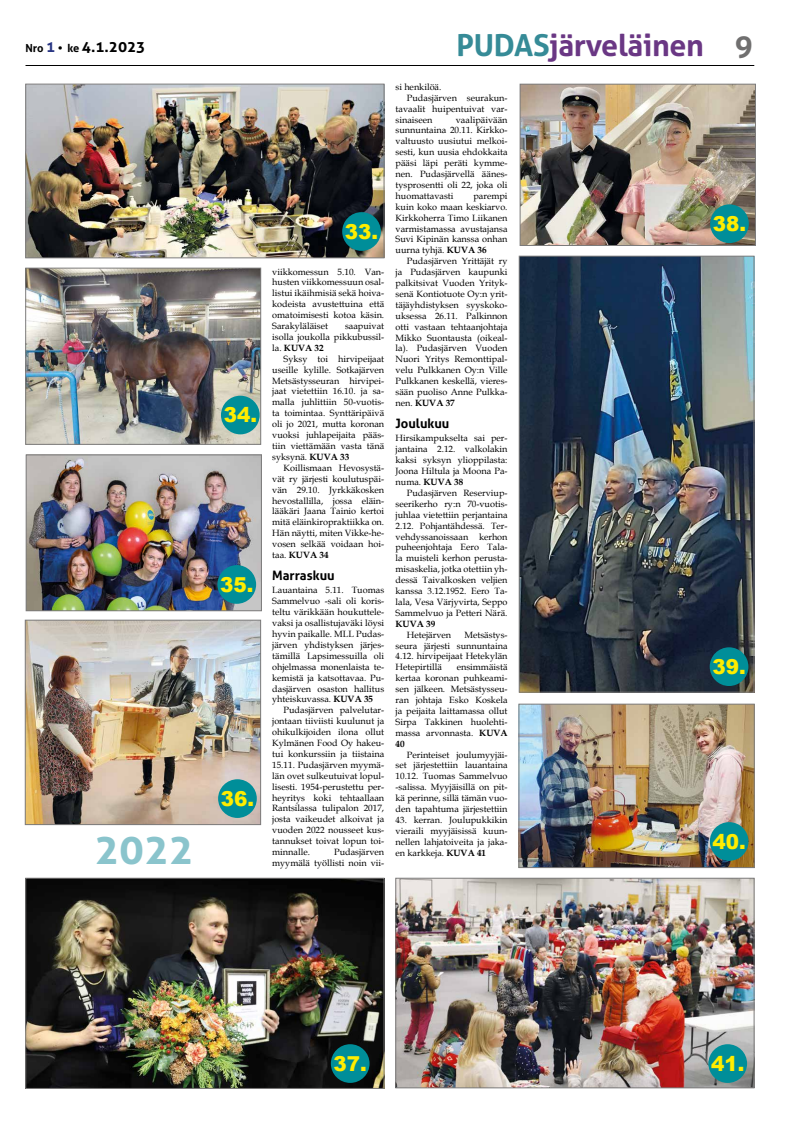
<style>
.page{position:relative;width:794px;height:1134px;background:#fff}
.page>*{position:absolute;margin:0;border:0;box-sizing:border-box;transform-origin:0 0}
.t1{font:700 41.4px "Aller";color:#8ac4cc}
.t2{font:700 30.3px "Aller";letter-spacing:-.01em;color:#6a3784}
.t3{font:900 20.6px "Arial";color:#ffed00}
.t4{font:700 15.2px "Aller";color:#000}
.t5{font:700 13px "Aller";color:#000}
.t6{font:9.1px/10.9px "Book Antiqua";color:#000;text-align:justify}
.t7{font:700 9.1px "Book Antiqua";color:#000}
.s1{font-size:11.1px}
.s2{color:#283583}
.s3{color:#368b97}
.s4{font-size:30px;color:#706f6f}
.s5{font-weight:700}
</style>
<div class="page">
<hr style="left:26px;top:65px;width:728px;height:1px;background:#000">
<img style="left:28px;top:86px;width:354px;height:170px">
<div style="left:26px;top:84px;width:358px;height:174px;border:1px solid #7c7b7b"></div>
<div style="left:342px;top:212px;width:39px;height:39px;background:#008e99;border-radius:50%"></div>
<img style="left:28px;top:270px;width:231px;height:172px">
<div style="left:26px;top:268px;width:235px;height:176px;border:1px solid #7c7b7b"></div>
<div style="left:221px;top:396px;width:39px;height:38px;background:#008e99;border-radius:50%"></div>
<img style="left:28px;top:457px;width:232px;height:152px">
<div style="left:26px;top:455px;width:236px;height:156px;border:1px solid #7c7b7b"></div>
<div style="left:217px;top:565px;width:39px;height:39px;background:#008e99;border-radius:50%"></div>
<img style="left:27px;top:622px;width:232px;height:201px">
<div style="left:25px;top:620px;width:236px;height:205px;border:1px solid #7c7b7b"></div>
<div style="left:218px;top:779px;width:39px;height:39px;background:#008e99;border-radius:50%"></div>
<img style="left:28px;top:880px;width:354px;height:207px">
<div style="left:26px;top:878px;width:358px;height:211px;border:1px solid #7c7b7b"></div>
<div style="left:331px;top:1044px;width:38px;height:39px;background:#008e99;border-radius:50%"></div>
<img style="left:522px;top:86px;width:231px;height:158px">
<div style="left:520px;top:84px;width:235px;height:162px;border:1px solid #7c7b7b"></div>
<div style="left:710px;top:204px;width:39px;height:39px;background:#008e99;border-radius:50%"></div>
<img style="left:521px;top:258px;width:231px;height:432px">
<div style="left:519px;top:256px;width:235px;height:436px;border:1px solid #7c7b7b"></div>
<div style="left:709px;top:647px;width:39px;height:39px;background:#008e99;border-radius:50%"></div>
<img style="left:520px;top:706px;width:232px;height:160px">
<div style="left:518px;top:704px;width:236px;height:164px;border:1px solid #7c7b7b"></div>
<div style="left:710px;top:822px;width:38px;height:39px;background:#008e99;border-radius:50%"></div>
<img style="left:397px;top:880px;width:355px;height:206px">
<div style="left:395px;top:878px;width:359px;height:210px;border:1px solid #7c7b7b"></div>
<div style="left:708px;top:1044px;width:39px;height:39px;background:#008e99;border-radius:50%"></div>
<h3 class="t4" style="left:26px;top:38px;width:121px"><span class="s1">Nro</span> <span class="s2">1</span> <span class="s1">• ke</span> 4.1.2023</h3>
<h2 class="t2" style="left:456px;top:27px;width:298px"><span class="s3">PUDAS</span>järveläinen <span class="s4">9</span></h2>
<h1 class="t1" style="left:94px;top:824px;width:101px">2022</h1>
<h3 class="t3" style="left:224px;top:400px;width:35px">34.</h3>
<h3 class="t3" style="left:220px;top:569px;width:35px">35.</h3>
<h3 class="t3" style="left:221px;top:783px;width:35px">36.</h3>
<h3 class="t3" style="left:345px;top:216px;width:35px">33.</h3>
<p class="t6" style="left:272px;top:266px;width:113px">viikkomessun 5.10. Van&shy;husten viikkomessuun osal&shy;listui ikäihmisiä sekä hoiva&shy;kodeista avustettuina että omatoimisesti kotoa käsin.<br>Sarakyläläiset</p>
<p class="t6" style="left:272px;top:320px;width:113px;text-indent:73px">saapuivat isolla joukolla pikkubussil&shy;la. <span class="s5">KUVA 32</span></p>
<p class="t6" style="left:272px;top:353px;width:113px;text-indent:11px">Syksy toi hirvipeijaat useille kylille. Sotkajärven Metsästysseuran hirvipei&shy;jaat vietettiin 16.10. ja sa&shy;malla juhlittiin 50-vuotis&shy;ta toimintaa. Synttäripäivä oli jo 2021, mutta koronan vuoksi juhlapeijaita pääs&shy;tiin viettämään vasta tänä syksynä. <span class="s5">KUVA 33</span></p>
<p class="t6" style="left:272px;top:462px;width:113px;text-indent:11px">Koillismaan Hevosystä&shy;vät ry järjesti koulutuspäi&shy;vän 29.10. Jyrkkäkosken hevostallilla, jossa eläin&shy;lääkäri Jaana Tainio kertoi mitä eläinkiropraktiikka on.<br>Hän näytti, miten Vikke-he&shy;vosen selkää voidaan hoi&shy;taa. <span class="s5">KUVA 34</span></p>
<h3 class="t5" style="left:272px;top:567px;width:64px">Marraskuu</h3>
<p class="t6" style="left:272px;top:585px;width:113px">Lauantaina 5.11. Tuomas Sammelvuo -sali oli koris&shy;teltu värikkään houkuttele&shy;vaksi ja osallistujaväki löysi hyvin paikalle. MLL Pudas&shy;järven yhdistyksen järjes&shy;tämillä Lapsimessuilla oli ohjelmassa monenlaista te&shy;kemistä ja katsottavaa. Pu&shy;dasjärven osaston hallitus yhteiskuvassa. <span class="s5">KUVA 35</span></p>
<p class="t6" style="left:272px;top:705px;width:113px;text-indent:11px">Pudasjärven palvelutar&shy;jontaan tiiviisti kuulunut ja ohikulkijoiden ilona ollut Kylmänen Food Oy hakeu&shy;tui konkurssiin ja tiistaina 15.11. Pudasjärven myymä&shy;län ovet sulkeutuivat lopul&shy;lisesti. 1954-perustettu per&shy;heyritys koki tehtaallaan Rantsilassa tulipalon 2017, josta vaikeudet alkoivat ja vuoden 2022 nousseet kus&shy;tannukset toivat lopun toi&shy;minnalle.</p>
<p class="t6" style="left:272px;top:846px;width:113px;text-align:right">Pudasjärven<br>myymälä työllisti noin vii-</p>
<p class="t6" style="left:395px;top:81px;width:47px">si henkilöä.</p>
<p class="t6" style="left:407px;top:92px;width:102px">Pudasjärven seurakun-</p>
<p class="t6" style="left:395px;top:103px;width:113px">tavaalit huipentuivat var-</p>
<p class="t6" style="left:395px;top:114px;width:38px">sinaiseen</p>
<p class="t6" style="left:395px;top:114px;width:113px;text-indent:60px">vaalipäivään sunnuntaina 20.11. Kirkko&shy;valtuusto uusiutui melkoi&shy;sesti, kun uusia ehdokkaita pääsi läpi peräti kymme&shy;nen. Pudasjärvellä äänes&shy;tysprosentti oli 22, joka oli huomattavasti</p>
<p class="t6" style="left:395px;top:190px;width:113px;text-indent:78px">parempi kuin koko maan keskiarvo.<br>Kirkkoherra Timo Liikanen varmistamassa avustajansa Suvi Kipinän kanssa onhan uurna tyhjä. <span class="s5">KUVA 36</span></p>
<p class="t6" style="left:395px;top:255px;width:113px;text-indent:11px">Pudasjärven Yrittäjät ry ja Pudasjärven kaupunki palkitsivat Vuoden Yrityk&shy;senä Kontiotuote Oy:n yrit&shy;täjäyhdistyksen syyskoko&shy;uksessa 26.11. Palkinnon otti vastaan tehtaanjohtaja Mikko Suontausta (oikeal&shy;la). Pudasjärven Vuoden Nuori Yritys Remonttipal&shy;velu Pulkkanen Oy:n Ville Pulkkanen keskellä, vieres&shy;sään puoliso Anne Pulkka&shy;nen. <span class="s5">KUVA 37</span></p>
<h3 class="t5" style="left:395px;top:415px;width:55px">Joulukuu</h3>
<p class="t6" style="left:395px;top:433px;width:113px">Hirsikampukselta sai per&shy;jantaina 2.12. valkolakin kaksi syksyn ylioppilasta:<br>Joona Hiltula ja Moona Pa&shy;numa. <span class="s5">KUVA 38</span></p>
<p class="t6" style="left:395px;top:487px;width:113px;text-indent:11px">Pudasjärven Reserviup&shy;seerikerho ry:n 70-vuotis&shy;juhlaa vietettiin perjantaina 2.12. Pohjantähdessä. Ter&shy;vehdyssanoissaan kerhon puheenjohtaja Eero Tala&shy;la muisteli kerhon perusta&shy;misaskelia, jotka otettiin yh&shy;dessä Taivalkosken veljien kanssa 3.12.1952. Eero Ta&shy;lala, Vesa Värjyvirta, Seppo Sammelvuo ja Petteri Närä.</p>
<p class="t7" style="left:395px;top:617px;width:41px">KUVA 39</p>
<p class="t6" style="left:407px;top:629px;width:46px">Hetejärven</p>
<p class="t6" style="left:395px;top:629px;width:113px;text-indent:69px">Metsästys&shy;seura järjesti sunnuntaina 4.12. hirvipeijaat Hetekylän Hetepirtillä</p>
<p class="t6" style="left:395px;top:662px;width:113px;text-indent:61px">ensimmäistä kertaa koronan puhkeami&shy;sen jälkeen. Metsästysseu&shy;ran johtaja Esko Koskela ja peijaita laittamassa ollut Sirpa Takkinen huolehti&shy;massa arvonnasta. <span class="s5">KUVA 40</span></p>
<p class="t6" style="left:395px;top:749px;width:113px;text-indent:11px">Perinteiset joulumyyjäi&shy;set järjestettiin lauantaina 10.12. Tuomas Sammelvuo -salissa. Myyjäisillä on pit&shy;kä perinne, sillä tämän vuo&shy;den tapahtuma järjestettiin</p>
<p class="t6" style="left:395px;top:814px;width:113px">43. kerran. Joulupukkikin vieraili myyjäisissä kuun&shy;nellen lahjatoiveita ja jaka-</p>
<p class="t6" style="left:395px;top:847px;width:92px">en karkkeja. <span class="s5">KUVA 41</span></p>
<h3 class="t3" style="left:334px;top:1048px;width:35px">37.</h3>
<h3 class="t3" style="left:713px;top:209px;width:35px">38.</h3>
<h3 class="t3" style="left:712px;top:652px;width:35px">39.</h3>
<h3 class="t3" style="left:712px;top:826px;width:35px">40.</h3>
<h3 class="t3" style="left:711px;top:1048px;width:35px">41.</h3>
</div>
